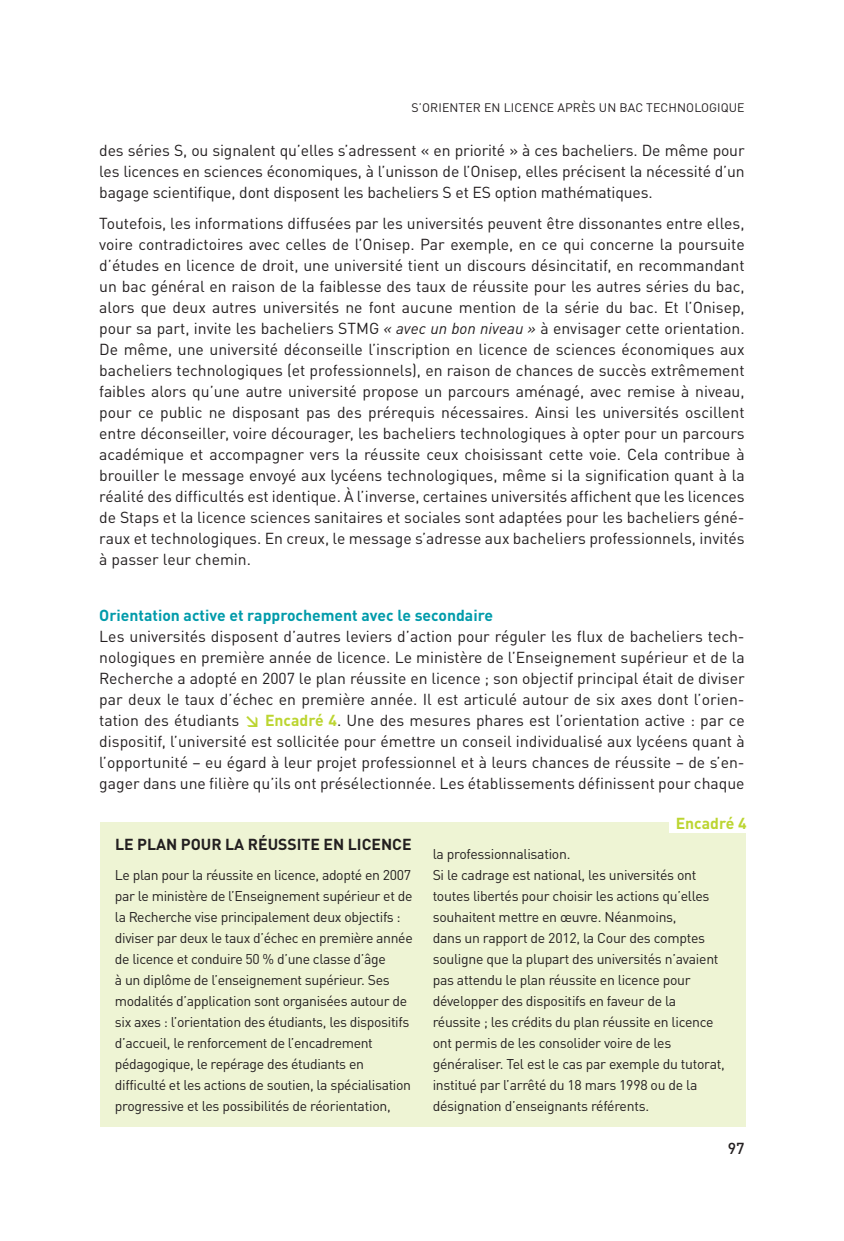
<style>
.page{position:relative;width:844px;height:1241px;background:#fff}
.page>*{position:absolute;margin:0;border:0;box-sizing:border-box;transform-origin:0 0}
.Courant{font:15.75px/21px "DINOT";color:#231f20;text-align:justify}
.Niveau_2{font:700 15.75px "DINOT";color:#009baa}
._06_Titre1Encadre{font:700 15.75px "DINOT";color:#231f20}
.Filet_fin_d_article{font:700 15.75px "DINOT";color:#bcd531}
.t1{font:500 15.75px "DINOT";color:#231f20}
.Courant-2{font:14px/21px "DINOT";letter-spacing:-.025em;color:#231f20}
.Titre_courant__droit{font:12.25px "DINOT";letter-spacing:.01em;color:#231f20}
.s1{font-style:italic}
.s2{font-weight:700;color:#bcd531}
</style>
<div class="page">
<div style="left:100px;top:822px;width:645px;height:304px;background:#eef4d4"></div>
<div style="left:668px;top:812px;width:85px;height:20px;background:#fff"></div>
<p class="Titre_courant__droit" style="left:411px;top:100px;width:334px">S’ORIENTER EN LICENCE APRÈS UN BAC TECHNOLOGIQUE</p>
<p class="Courant" style="left:99px;top:139px;width:646px">des séries S, ou signalent qu’elles s’adressent « en priorité » à ces bacheliers. De même pour les licences en sciences économiques, à l’unisson de l’Onisep, elles précisent la nécessité d’un bagage scientifique, dont disposent les bacheliers S et ES option mathématiques.</p>
<p class="Courant" style="left:99px;top:212px;width:646px">Toutefois, les informations diffusées par les universités peuvent être dissonantes entre elles, voire contradictoires avec celles de l’Onisep. Par exemple, en ce qui concerne la poursuite d’études en licence de droit, une université tient un discours désincitatif, en recommandant un bac général en raison de la faiblesse des taux de réussite pour les autres séries du bac, alors que deux autres universités ne font aucune mention de la série du bac. Et l’Onisep, pour sa part, invite les bacheliers STMG <span class="s1">« avec un bon niveau »</span> à envisager cette orientation.<br>De même, une université déconseille l’inscription en licence de sciences économiques aux bacheliers technologiques (et professionnels), en raison de chances de succès extrêmement faibles alors qu’une autre université propose un parcours aménagé, avec remise à niveau, pour ce public ne disposant pas des prérequis nécessaires. Ainsi les universités oscillent entre déconseiller, voire décourager, les bacheliers technologiques à opter pour un parcours académique et accompagner vers la réussite ceux choisissant cette voie. Cela contribue à brouiller le message envoyé aux lycéens technologiques, même si la signification quant à la réalité des difficultés est identique. À l’inverse, certaines universités affichent que les licences de Staps et la licence sciences sanitaires et sociales sont adaptées pour les bacheliers géné&shy;raux et technologiques. En creux, le message s’adresse aux bacheliers professionnels, invités à passer leur chemin.</p>
<p class="Niveau_2" style="left:99px;top:605px;width:395px">Orientation active et rapprochement avec le secondaire</p>
<p class="Courant" style="left:99px;top:625px;width:646px">Les universités disposent d’autres leviers d’action pour réguler les flux de bacheliers tech&shy;nologiques en première année de licence. Le ministère de l’Enseignement supérieur et de la Recherche a adopté en 2007 le plan réussite en licence ; son objectif principal était de diviser par deux le taux d’échec en première année. Il est articulé autour de six axes dont l’orien&shy;tation des étudiants <span class="s2">↘ Encadré 4</span>. Une des mesures phares est l’orientation active : par ce dispositif, l’université est sollicitée pour émettre un conseil individualisé aux lycéens quant à l’opportunité – eu égard à leur projet professionnel et à leurs chances de réussite − de s’en&shy;gager dans une filière qu’ils ont présélectionnée. Les établissements définissent pour chaque</p>
<p class="_06_Titre1Encadre" style="left:115px;top:833px;width:298px">LE PLAN POUR LA RÉUSSITE EN LICENCE</p>
<p class="Courant-2" style="left:115px;top:863px;width:299px">Le plan pour la réussite en licence, adopté en 2007 par le ministère de l’Enseignement supérieur et de la Recherche vise principalement deux objectifs : diviser par deux le taux d’échec en première année de licence et conduire 50 % d’une classe d’âge<br>à un diplôme de l’enseignement supérieur. Ses modalités d’application sont organisées autour de six axes : l’orientation des étudiants, les dispositifs d’accueil, le renforcement de l’encadrement pédagogique, le repérage des étudiants en difficulté et les actions de soutien, la spécialisation progressive et les possibilités de réorientation,</p>
<p class="Filet_fin_d_article" style="left:675px;top:812px;width:72px">Encadré 4</p>
<p class="Courant-2" style="left:432px;top:842px;width:293px">la professionnalisation.<br>Si le cadrage est national, les universités ont toutes libertés pour choisir les actions qu’elles souhaitent mettre en œuvre. Néanmoins,<br>dans un rapport de 2012, la Cour des comptes souligne que la plupart des universités n’avaient pas attendu le plan réussite en licence pour développer des dispositifs en faveur de la réussite ; les crédits du plan réussite en licence ont permis de les consolider voire de les généraliser. Tel est le cas par exemple du tutorat, institué par l’arrêté du 18 mars 1998 ou de la désignation d’enseignants référents.</p>
<p class="t1" style="left:727px;top:1137px;width:18px">97</p>
</div>
